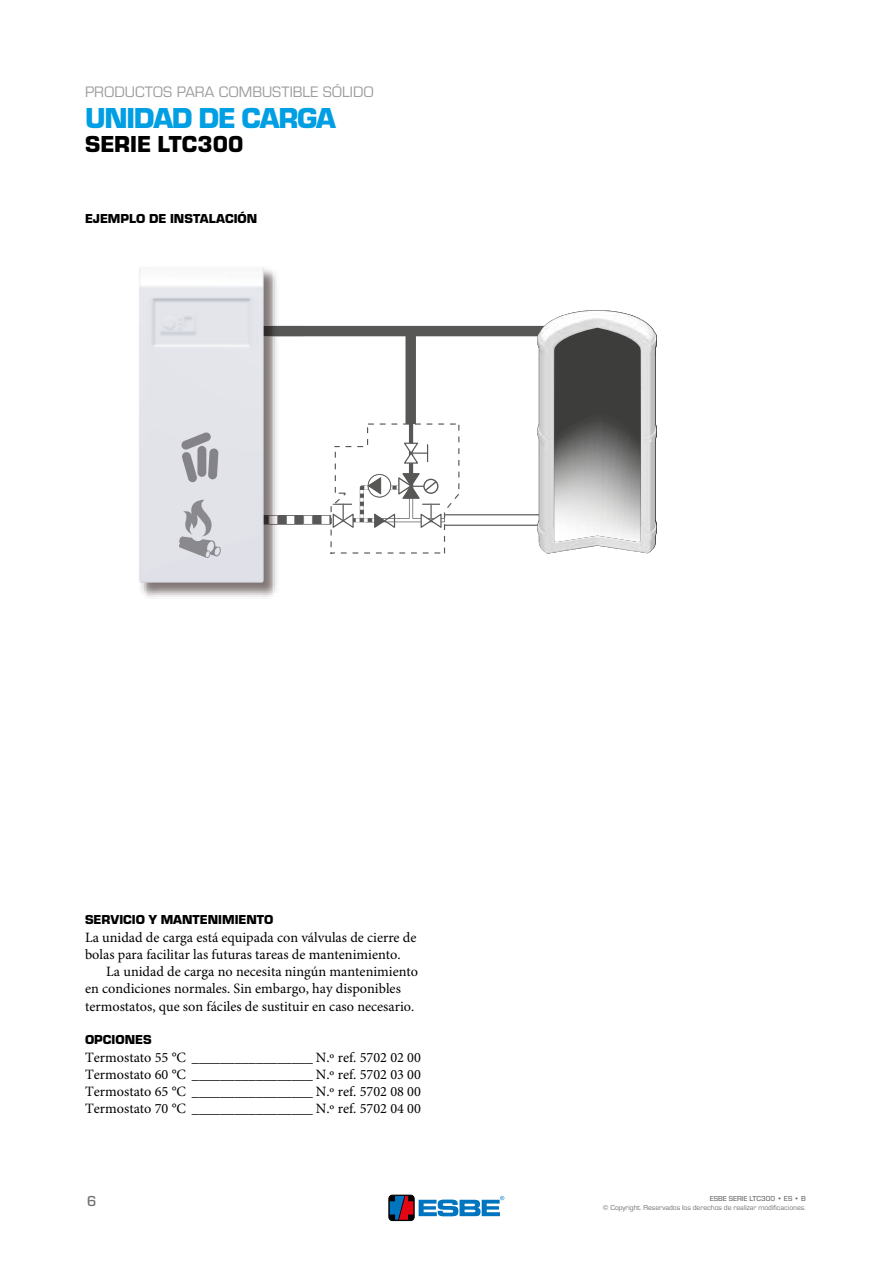
<style>
.page{position:relative;width:893px;height:1263px;background:#fff}
.page>*{position:absolute;margin:0;border:0;box-sizing:border-box;transform-origin:0 0}
.t1{font:700 30px "ESBE Eurostile";letter-spacing:-.04em;color:#009fe3}
.t2{font:700 24px "ESBE Eurostile";color:#000}
.t3{font:15.75px "ESBE Eurostile";color:#9d9d9c}
.t4{font:500 15px "ESBE Eurostile";color:#706f6f}
.t5{font:14.25px/17.2px "Minion Pro";color:#000}
.t6{font:700 13.5px "ESBE Eurostile";color:#000}
.t7{font:7.5px "ESBE Eurostile";color:#706f6f}
.t8{font:500 7.5px "ESBE Eurostile";color:#706f6f}
</style>
<div class="page">
<svg style="left:303px;top:325px;width:235px;height:2px"></svg>
<img style="left:538px;top:310px;width:63px;height:17px">
<img style="left:140px;top:270px;width:163px;height:327px">
<img style="left:264px;top:326px;width:39px;height:1px">
<img style="left:139px;top:267px;width:125px;height:316px">
<svg style="left:179px;top:500px;width:42px;height:58px;background:#bfc0c5"></svg>
<svg style="left:181px;top:432px;width:37px;height:51px;background:#aeaeb4"></svg>
<svg style="left:260px;top:327px;width:383px;height:227px"></svg>
<div style="left:389px;top:1195px;width:25px;height:25px;border:1px solid #000;border-radius:4px"></div>
<svg style="left:390px;top:1196px;width:23px;height:24px"></svg>
<svg style="left:419px;top:1196px;width:85px;height:20px"></svg>
<p class="t3" style="left:85px;top:83px;width:290px">PRODUCTOS PARA COMBUSTIBLE SÓLIDO</p>
<h1 class="t1" style="left:85px;top:102px;width:252px">UNIDAD DE CARGA</h1>
<h2 class="t2" style="left:85px;top:131px;width:160px">SERIE LTC300</h2>
<p class="t6" style="left:85px;top:211px;width:174px">EJEMPLO DE INSTALACIÓN</p>
<p class="t6" style="left:85px;top:912px;width:190px">SERVICIO Y MANTENIMIENTO</p>
<p class="t5" style="left:85px;top:929px;width:333px">La unidad de carga está equipada con válvulas de cierre de bolas para facilitar las futuras tareas de mantenimiento.</p>
<p class="t5" style="left:85px;top:963px;width:335px;text-indent:21px">La unidad de carga no necesita ningún mantenimiento en condiciones normales. Sin embargo, hay disponibles termostatos, que son fáciles de sustituir en caso necesario.</p>
<p class="t6" style="left:85px;top:1032px;width:68px">OPCIONES</p>
<p class="t5" style="left:85px;top:1049px;width:337px;text-align:justify">Termostato 55 °C _________________ N.º ref. 5702 02 00<br>Termostato 60 °C _________________ N.º ref. 5702 03 00<br>Termostato 65 °C _________________ N.º ref. 5702 08 00<br>Termostato 70 °C _________________ N.º ref. 5702 04 00</p>
<p class="t4" style="left:87px;top:1193px;width:11px">6</p>
<p class="t8" style="left:710px;top:1194px;width:98px">ESBE SERIE LTC300 • ES • B</p>
<p class="t7" style="left:603px;top:1203px;width:204px">© Copyright. Reservados los derechos de realizar modificaciones.</p>
</div>
